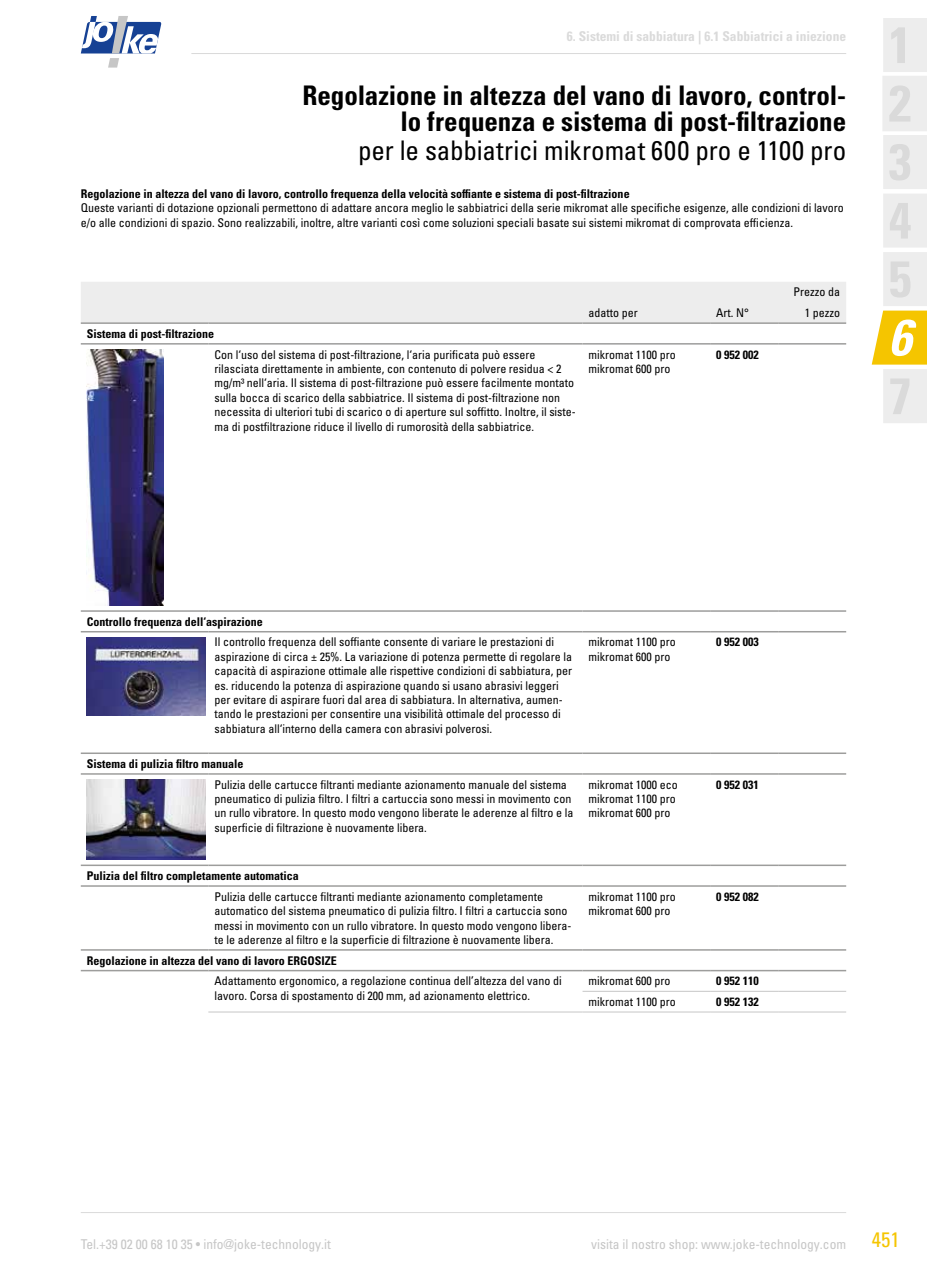
<style>
.page{position:relative;width:927px;height:1276px;background:#fff}
.page>*{position:absolute;margin:0;border:0;box-sizing:border-box;transform-origin:0 0}
.t1{font:italic 700 condensed 51px "Univers LT Pro";color:#fff}
.t2{font:700 condensed 27px "Univers LT Pro";color:#000}
.t3{font:condensed 27px "Univers LT Pro";letter-spacing:-.005em;color:#000}
.t4{font:condensed 21px "Univers LT Pro";color:#f5c500}
.t5{font:condensed 13.5px "Univers LT Pro";color:#c6c6c6}
.t6{font:700 condensed 13.5px "Univers LT Pro";color:#dadada}
.t7{font:condensed 12px/14.4px "Univers LT Pro";color:#000}
.t8{font:700 condensed 12px "Univers LT Pro";color:#000}
</style>
<div class="page">
<hr style="left:81px;top:1212px;width:765px;height:1px;background:#dadada">
<svg style="left:81px;top:16px;width:81px;height:52px"></svg>
<hr style="left:191px;top:53px;width:655px;height:1px;background:#dadada">
<svg style="left:871px;top:18px;width:56px;height:405px"></svg>
<img style="left:87px;top:350px;width:76px;height:255px">
<img style="left:87px;top:638px;width:119px;height:77px">
<img style="left:87px;top:780px;width:119px;height:79px">
<div style="left:81px;top:282px;width:765px;height:40px;background:#ededed"></div>
<hr style="left:81px;top:322px;width:127px;height:2px;background:#9d9d9c">
<hr style="left:208px;top:322px;width:375px;height:2px;background:#9d9d9c">
<hr style="left:583px;top:322px;width:127px;height:2px;background:#9d9d9c">
<hr style="left:710px;top:322px;width:68px;height:2px;background:#9d9d9c">
<hr style="left:778px;top:1011px;width:68px;height:1px;background:#c6c6c6">
<hr style="left:710px;top:1011px;width:68px;height:1px;background:#c6c6c6">
<hr style="left:583px;top:1011px;width:127px;height:1px;background:#c6c6c6">
<hr style="left:778px;top:991px;width:68px;height:1px;background:#c6c6c6">
<hr style="left:710px;top:991px;width:68px;height:1px;background:#c6c6c6">
<hr style="left:583px;top:991px;width:127px;height:1px;background:#c6c6c6">
<hr style="left:778px;top:343px;width:68px;height:1px;background:#9d9d9c">
<hr style="left:710px;top:343px;width:68px;height:1px;background:#9d9d9c">
<hr style="left:583px;top:343px;width:127px;height:1px;background:#9d9d9c">
<hr style="left:208px;top:343px;width:375px;height:1px;background:#9d9d9c">
<hr style="left:81px;top:343px;width:127px;height:1px;background:#9d9d9c">
<hr style="left:778px;top:322px;width:68px;height:2px;background:#9d9d9c">
<hr style="left:208px;top:1011px;width:375px;height:1px;background:#c6c6c6">
<hr style="left:81px;top:949px;width:127px;height:1px;background:#9d9d9c">
<hr style="left:208px;top:949px;width:375px;height:1px;background:#9d9d9c">
<hr style="left:583px;top:949px;width:127px;height:1px;background:#9d9d9c">
<hr style="left:710px;top:949px;width:68px;height:1px;background:#9d9d9c">
<hr style="left:778px;top:949px;width:68px;height:1px;background:#9d9d9c">
<hr style="left:81px;top:970px;width:127px;height:1px;background:#9d9d9c">
<hr style="left:208px;top:970px;width:375px;height:1px;background:#9d9d9c">
<hr style="left:583px;top:970px;width:127px;height:1px;background:#9d9d9c">
<hr style="left:710px;top:970px;width:68px;height:1px;background:#9d9d9c">
<hr style="left:778px;top:970px;width:68px;height:1px;background:#9d9d9c">
<hr style="left:81px;top:864px;width:127px;height:2px;background:#9d9d9c">
<hr style="left:208px;top:864px;width:375px;height:2px;background:#9d9d9c">
<hr style="left:583px;top:864px;width:127px;height:2px;background:#9d9d9c">
<hr style="left:710px;top:864px;width:68px;height:2px;background:#9d9d9c">
<hr style="left:778px;top:864px;width:68px;height:2px;background:#9d9d9c">
<hr style="left:81px;top:885px;width:127px;height:1px;background:#9d9d9c">
<hr style="left:208px;top:885px;width:375px;height:1px;background:#9d9d9c">
<hr style="left:583px;top:885px;width:127px;height:1px;background:#9d9d9c">
<hr style="left:710px;top:885px;width:68px;height:1px;background:#9d9d9c">
<hr style="left:778px;top:885px;width:68px;height:1px;background:#9d9d9c">
<hr style="left:81px;top:752px;width:127px;height:2px;background:#9d9d9c">
<hr style="left:208px;top:752px;width:375px;height:2px;background:#9d9d9c">
<hr style="left:583px;top:752px;width:127px;height:2px;background:#9d9d9c">
<hr style="left:710px;top:752px;width:68px;height:2px;background:#9d9d9c">
<hr style="left:778px;top:752px;width:68px;height:2px;background:#9d9d9c">
<hr style="left:81px;top:773px;width:127px;height:1px;background:#9d9d9c">
<hr style="left:208px;top:773px;width:375px;height:1px;background:#9d9d9c">
<hr style="left:583px;top:773px;width:127px;height:1px;background:#9d9d9c">
<hr style="left:710px;top:773px;width:68px;height:1px;background:#9d9d9c">
<hr style="left:778px;top:773px;width:68px;height:1px;background:#9d9d9c">
<hr style="left:81px;top:610px;width:127px;height:2px;background:#9d9d9c">
<hr style="left:208px;top:610px;width:375px;height:2px;background:#9d9d9c">
<hr style="left:583px;top:610px;width:127px;height:2px;background:#9d9d9c">
<hr style="left:710px;top:610px;width:68px;height:2px;background:#9d9d9c">
<hr style="left:778px;top:610px;width:68px;height:2px;background:#9d9d9c">
<hr style="left:81px;top:631px;width:127px;height:1px;background:#9d9d9c">
<hr style="left:208px;top:631px;width:375px;height:1px;background:#9d9d9c">
<hr style="left:583px;top:631px;width:127px;height:1px;background:#9d9d9c">
<hr style="left:710px;top:631px;width:68px;height:1px;background:#9d9d9c">
<hr style="left:778px;top:631px;width:68px;height:1px;background:#9d9d9c">
<p class="t6" style="left:567px;top:27px;width:281px">6. Sistemi di sabbiatura | 6.1 Sabbiatrici a iniezione</p>
<h2 class="t2" style="left:302px;top:78px;width:545px">Regolazione in altezza del vano di lavoro, control-</h2>
<h2 class="t2" style="left:400px;top:105px;width:447px">lo frequenza e sistema di post-filtrazione</h2>
<h2 class="t3" style="left:358px;top:133px;width:490px">per le sabbiatrici mikromat 600 pro e 1100 pro</h2>
<p class="t8" style="left:81px;top:186px;width:550px">Regolazione in altezza del vano di lavoro, controllo frequenza della velocità soffiante e sistema di post-filtrazione</p>
<p class="t7" style="left:81px;top:201px;width:765px">Queste varianti di dotazione opzionali permettono di adattare ancora meglio le sabbiatrici della serie mikromat alle specifiche esigenze, alle condizioni di lavoro e/o alle condizioni di spazio. Sono realizzabili, inoltre, altre varianti così come soluzioni speciali basate sui sistemi mikromat di comprovata efficienza.</p>
<p class="t8" style="left:87px;top:326px;width:129px">Sistema di post-filtrazione</p>
<p class="t7" style="left:589px;top:305px;width:51px">adatto per</p>
<p class="t7" style="left:716px;top:305px;width:34px">Art. N°</p>
<p class="t7" style="left:214px;top:347px;width:363px">Con l‘uso del sistema di post-filtrazione, l‘aria purificata può essere rilasciata direttamente in ambiente, con contenuto di polvere residua &lt; 2 mg/m³ nell‘aria. Il sistema di post-filtrazione può essere facilmente montato sulla bocca di scarico della sabbiatrice. Il sistema di post-filtrazione non necessita di ulteriori tubi di scarico o di aperture sul soffitto. Inoltre, il siste&shy;ma di postfiltrazione riduce il livello di rumorosità della sabbiatrice.</p>
<p class="t7" style="left:589px;top:347px;width:89px">mikromat 1100 pro mikromat 600 pro</p>
<p class="t8" style="left:716px;top:347px;width:44px">0 952 002</p>
<p class="t7" style="left:793px;top:282px;width:48px;line-height:20.7px;text-align:right">Prezzo da<br>1 pezzo</p>
<h1 class="t1" style="left:889px;top:306px;width:24px">6</h1>
<h1 class="t1" style="left:887px;top:314px;width:24px">6</h1>
<p class="t8" style="left:87px;top:614px;width:178px">Controllo frequenza dell‘aspirazione</p>
<p class="t7" style="left:214px;top:635px;width:359px">Il controllo frequenza dell soffiante consente di variare le prestazioni di aspirazione di circa ± 25%. La variazione di potenza permette di regolare la capacità di aspirazione ottimale alle rispettive condizioni di sabbiatura, per es. riducendo la potenza di aspirazione quando si usano abrasivi leggeri per evitare di aspirare fuori dal area di sabbiatura. In alternativa, aumen&shy;tando le prestazioni per consentire una visibilità ottimale del processo di sabbiatura all‘interno della camera con abrasivi polverosi.</p>
<p class="t7" style="left:589px;top:635px;width:89px">mikromat 1100 pro mikromat 600 pro</p>
<p class="t8" style="left:716px;top:635px;width:44px">0 952 003</p>
<p class="t8" style="left:87px;top:756px;width:158px">Sistema di pulizia filtro manuale</p>
<p class="t7" style="left:214px;top:777px;width:361px">Pulizia delle cartucce filtranti mediante azionamento manuale del sistema pneumatico di pulizia filtro. I filtri a cartuccia sono messi in movimento con un rullo vibratore. In questo modo vengono liberate le aderenze al filtro e la superficie di filtrazione è nuovamente libera.</p>
<p class="t7" style="left:589px;top:777px;width:91px">mikromat 1000 eco mikromat 1100 pro mikromat 600 pro</p>
<p class="t8" style="left:716px;top:777px;width:44px">0 952 031</p>
<p class="t8" style="left:87px;top:868px;width:214px">Pulizia del filtro completamente automatica</p>
<p class="t7" style="left:214px;top:889px;width:359px">Pulizia delle cartucce filtranti mediante azionamento completamente automatico del sistema pneumatico di pulizia filtro. I filtri a cartuccia sono messi in movimento con un rullo vibratore. In questo modo vengono libera&shy;te le aderenze al filtro e la superficie di filtrazione è nuovamente libera.</p>
<p class="t7" style="left:589px;top:889px;width:89px">mikromat 1100 pro mikromat 600 pro</p>
<p class="t8" style="left:716px;top:889px;width:44px">0 952 082</p>
<p class="t8" style="left:87px;top:953px;width:252px">Regolazione in altezza del vano di lavoro ERGOSIZE</p>
<p class="t7" style="left:214px;top:973px;width:349px">Adattamento ergonomico, a regolazione continua dell’altezza del vano di lavoro. Corsa di spostamento di 200 mm, ad azionamento elettrico.</p>
<p class="t7" style="left:589px;top:973px;width:83px">mikromat 600 pro</p>
<p class="t8" style="left:716px;top:973px;width:44px">0 952 110</p>
<p class="t7" style="left:589px;top:994px;width:89px">mikromat 1100 pro</p>
<p class="t8" style="left:716px;top:994px;width:44px">0 952 132</p>
<p class="t5" style="left:81px;top:1235px;width:252px">Tel.+39 02 00 68 10 35 • info@joke-technology.it</p>
<p class="t5" style="left:591px;top:1235px;width:257px">visita il nostro shop: www.joke-technology.com</p>
<h3 class="t4" style="left:872px;top:1226px;width:29px">451</h3>
</div>
